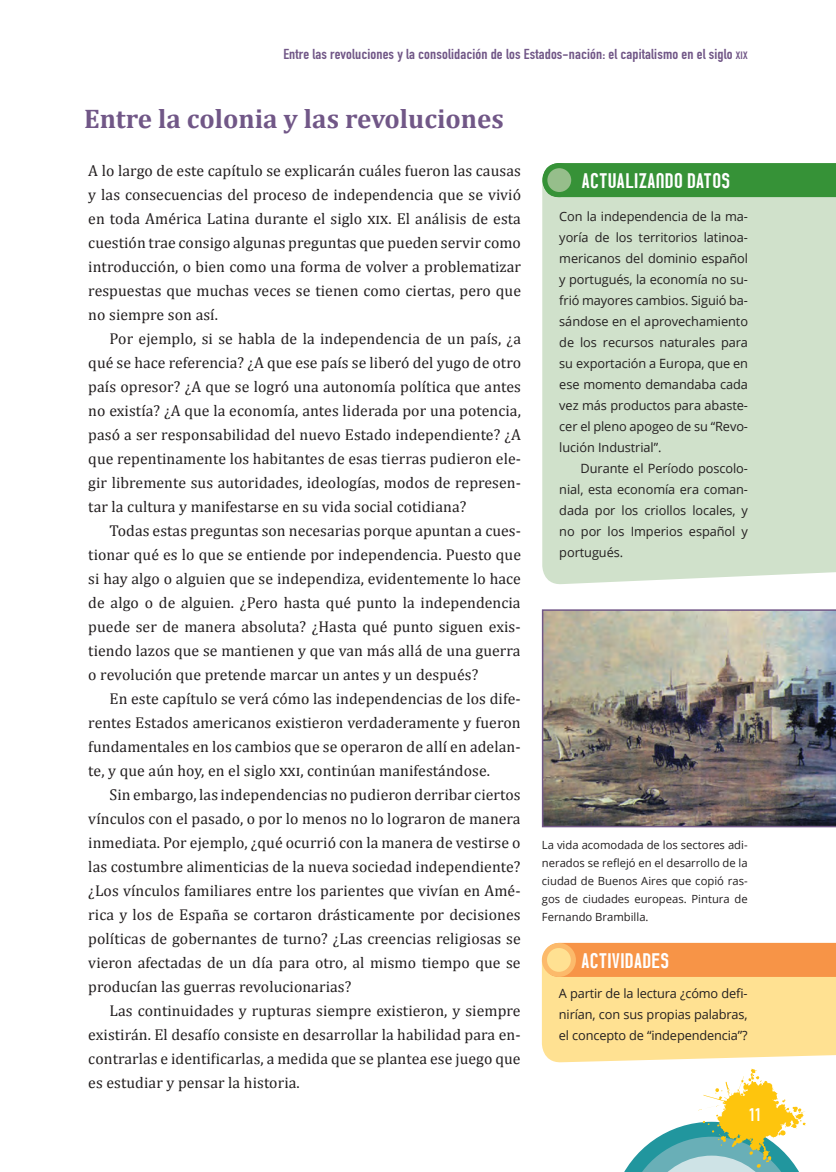
<style>
.page{position:relative;width:836px;height:1172px;background:#fff}
.page>*{position:absolute;margin:0;border:0;box-sizing:border-box;transform-origin:0 0}
.t1{font:700 27px "Cambria";color:#715787}
.t2{font:700 21px "Prozak";letter-spacing:.01em;color:#fff;scale:1.1 1}
.t3{font:18px "DIN Engschrift Std";color:#fff}
.t4{font:15.75px/24px "Cambria";letter-spacing:.005em;color:#231f20;text-align:justify}
.t5{font:14.25px "DIN Engschrift Std";letter-spacing:.01em;color:#715787;scale:1.1 1}
.t6{font:12.75px/21px "Open Sans";letter-spacing:-.005em;color:#231f20;text-align:justify}
.t7{font:11.25px/18px "Open Sans";color:#231f20;text-align:justify}
.s1{font-size:10.5px}
</style>
<div class="page">
<svg style="left:624px;top:1068px;width:182px;height:104px"></svg>
<svg style="left:542px;top:943px;width:294px;height:119px;background:#fccd81"></svg>
<div style="left:542px;top:943px;width:34px;height:34px;background:#fcba6b;border-radius:50%"></div>
<div style="left:547px;top:948px;width:24px;height:24px;background:#ffe192;border-radius:50%"></div>
<img style="left:542px;top:609px;width:294px;height:218px">
<div style="left:542px;top:175px;width:294px;height:409px;background:#d0e1cb"></div>
<div style="left:543px;top:163px;width:293px;height:34px;background:#369237"></div>
<div style="left:542px;top:163px;width:34px;height:34px;background:#369237;border-radius:50%"></div>
<div style="left:547px;top:168px;width:24px;height:24px;background:#96be8b;border-radius:50%"></div>
<p class="t5" style="left:283px;top:46px;width:423px">Entre las revoluciones y la consolidación de los Estados-nación: el capitalismo en el siglo <span class="s1">xix</span></p>
<h1 class="t1" style="left:84px;top:102px;width:421px">Entre la colonia y las revoluciones</h1>
<p class="t4" style="left:88px;top:159px;width:434px">A lo largo de este capítulo se explicarán cuáles fueron las causas y las consecuencias del proceso de independencia que se vivió en toda América Latina durante el siglo xix. El análisis de esta cuestión trae consigo algunas preguntas que pueden servir como introducción, o bien como una forma de volver a problematizar respuestas que muchas veces se tienen como ciertas, pero que no siempre son así.</p>
<p class="t4" style="left:88px;top:327px;width:434px;text-indent:21px">Por ejemplo, si se habla de la independencia de un país, ¿a qué se hace referencia? ¿A que ese país se liberó del yugo de otro país opresor? ¿A que se logró una autonomía política que antes no existía? ¿A que la economía, antes liderada por una potencia, pasó a ser responsabilidad del nuevo Estado independiente? ¿A que repentinamente los habitantes de esas tierras pudieron ele&shy;gir libremente sus autoridades, ideologías, modos de represen&shy;tar la cultura y manifestarse en su vida social cotidiana?</p>
<p class="t4" style="left:88px;top:519px;width:434px;text-indent:21px">Todas estas preguntas son necesarias porque apuntan a cues&shy;tionar qué es lo que se entiende por independencia. Puesto que si hay algo o alguien que se independiza, evidentemente lo hace de algo o de alguien. ¿Pero hasta qué punto la independencia puede ser de manera absoluta? ¿Hasta qué punto siguen exis&shy;tiendo lazos que se mantienen y que van más allá de una guerra o revolución que pretende marcar un antes y un después?</p>
<p class="t4" style="left:88px;top:687px;width:434px;text-indent:21px">En este capítulo se verá cómo las independencias de los dife&shy;rentes Estados americanos existieron verdaderamente y fueron fundamentales en los cambios que se operaron de allí en adelan&shy;te, y que aún hoy, en el siglo xxi, continúan manifestándose.</p>
<p class="t4" style="left:88px;top:783px;width:434px;text-indent:21px">Sin embargo, las independencias no pudieron derribar ciertos vínculos con el pasado, o por lo menos no lo lograron de manera inmediata. Por ejemplo, ¿qué ocurrió con la manera de vestirse o las costumbre alimenticias de la nueva sociedad independiente? ¿Los vínculos familiares entre los parientes que vivían en Amé&shy;rica y los de España se cortaron drásticamente por decisiones políticas de gobernantes de turno? ¿Las creencias religiosas se vieron afectadas de un día para otro, al mismo tiempo que se producían las guerras revolucionarias?</p>
<p class="t4" style="left:88px;top:999px;width:434px;text-indent:21px">Las continuidades y rupturas siempre existieron, y siempre existirán. El desafío consiste en desarrollar la habilidad para en&shy;contrarlas e identificarlas, a medida que se plantea ese juego que es estudiar y pensar la historia.</p>
<h2 class="t2" style="left:581px;top:168px;width:136px">ACTUALIZANDO DATOS</h2>
<p class="t6" style="left:559px;top:205px;width:190px">Con la independencia de la ma&shy;yoría de los territorios latinoa&shy;mericanos del dominio español y portugués, la economía no su&shy;frió mayores cambios. Siguió ba&shy;sándose en el aprovechamiento de los recursos naturales para su exportación a Europa, que en ese momento demandaba cada vez más productos para abaste&shy;cer el pleno apogeo de su “Revo&shy;lución Industrial”.</p>
<p class="t6" style="left:559px;top:457px;width:190px;text-indent:21px">Durante el Período poscolo&shy;nial, esta economía era coman&shy;dada por los criollos locales, y no por los Imperios español y portugués.</p>
<p class="t7" style="left:542px;top:835px;width:207px">La vida acomodada de los sectores adi&shy;nerados se reflejó en el desarrollo de la ciudad de Buenos Aires que copió ras&shy;gos de ciudades europeas. Pintura de Fernando Brambilla.</p>
<h2 class="t2" style="left:581px;top:948px;width:82px">ACTIVIDADES</h2>
<p class="t6" style="left:559px;top:982px;width:190px">A partir de la lectura ¿cómo defi&shy;nirían, con sus propias palabras, el concepto de “independencia”?</p>
<p class="t3" style="left:748px;top:1104px;width:14px">11</p>
</div>
